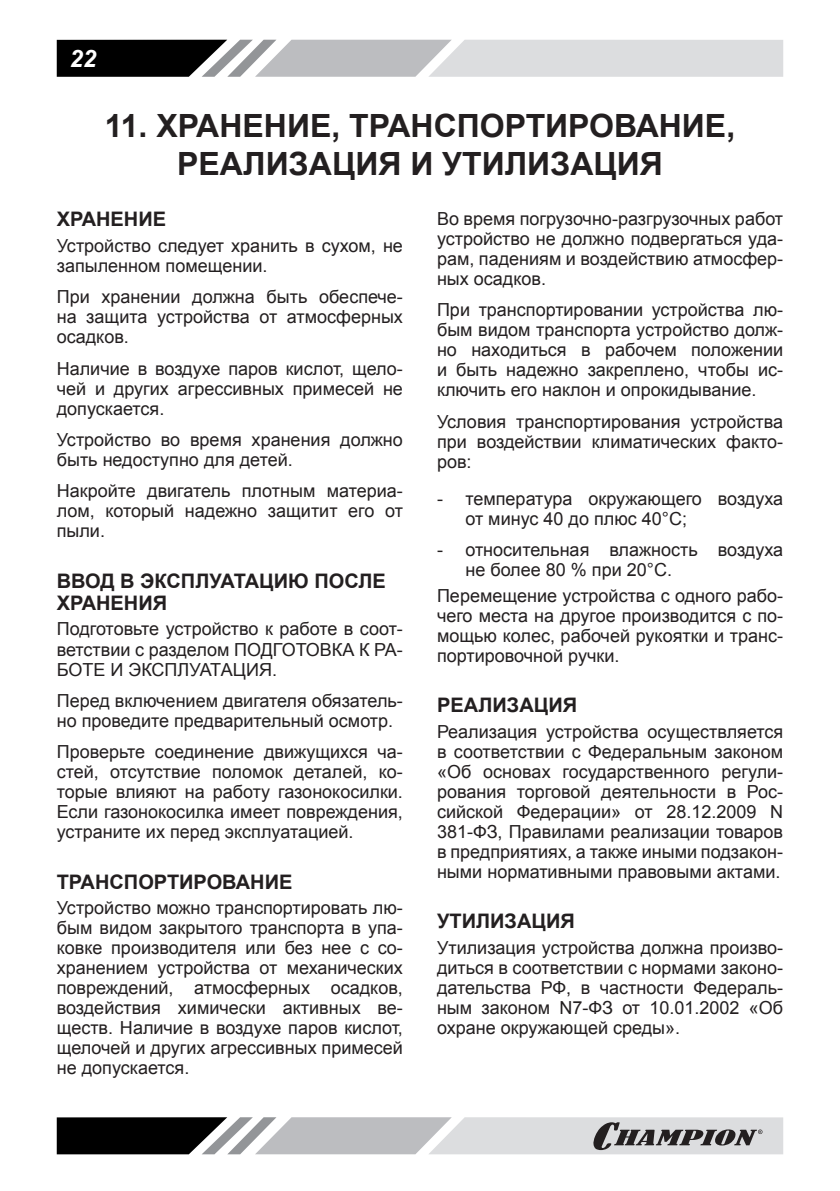
<style>
.page{position:relative;width:840px;height:1191px;background:#fff}
.page>*{position:absolute;margin:0;border:0;box-sizing:border-box;transform-origin:0 0}
.t1{font:700 32px/38.4px "Arial";color:#231f20;text-align:center}
.t2{font:italic 700 24px "Arial";color:#fff}
.t3{font:700 20px/22px "Arial";color:#231f20}
.p_list{font:18px/20px "Arial";color:#231f20;text-align:justify}
</style>
<div class="page">
<svg style="left:57px;top:40px;width:725px;height:37px"></svg>
<svg style="left:57px;top:1117px;width:725px;height:37px"></svg>
<h2 class="t2" style="left:70px;top:42px;width:28px">22</h2>
<p class="t1" style="left:105px;top:107px;width:631px">11. ХРАНЕНИЕ, ТРАНСПОРТИРОВАНИЕ,<br>РЕАЛИЗАЦИЯ И УТИЛИЗАЦИЯ</p>
<p class="t3" style="left:57px;top:209px;width:111px">ХРАНЕНИЕ</p>
<p class="p_list" style="left:57px;top:236px;width:347px">Устройство следует хранить в сухом, не запыленном помещении.</p>
<p class="p_list" style="left:57px;top:287px;width:347px">При хранении должна быть обеспече&shy;на защита устройства от атмосферных осадков.</p>
<p class="p_list" style="left:57px;top:358px;width:347px">Наличие в воздухе паров кислот, щело&shy;чей и других агрессивных примесей не допускается.</p>
<p class="p_list" style="left:57px;top:430px;width:347px">Устройство во время хранения должно быть недоступно для детей.</p>
<p class="p_list" style="left:57px;top:481px;width:347px">Накройте двигатель плотным материа&shy;лом, который надежно защитит его от пыли.</p>
<p class="t3" style="left:57px;top:570px;width:330px">ВВОД В ЭКСПЛУАТАЦИЮ ПОСЛЕ<br>ХРАНЕНИЯ</p>
<p class="p_list" style="left:57px;top:619px;width:347px">Подготовьте устройство к работе в соот&shy;ветствии с разделом ПОДГОТОВКА К РА-БОТЕ И ЭКСПЛУАТАЦИЯ.</p>
<p class="p_list" style="left:57px;top:690px;width:347px">Перед включением двигателя обязатель&shy;но проведите предварительный осмотр.</p>
<p class="p_list" style="left:57px;top:742px;width:347px">Проверьте соединение движущихся ча&shy;стей, отсутствие поломок деталей, ко&shy;торые влияют на работу газонокосилки.<br>Если газонокосилка имеет повреждения, устраните их перед эксплуатацией.</p>
<p class="t3" style="left:57px;top:871px;width:237px">ТРАНСПОРТИРОВАНИЕ</p>
<p class="p_list" style="left:57px;top:898px;width:347px">Устройство можно транспортировать лю&shy;бым видом закрытого транспорта в упа&shy;ковке производителя или без нее с со&shy;хранением устройства от механических повреждений, атмосферных осадков, воздействия химически активных ве&shy;ществ. Наличие в воздухе паров кислот, щелочей и других агрессивных примесей не допускается.</p>
<p class="p_list" style="left:437px;top:209px;width:347px">Во время погрузочно-разгрузочных работ устройство не должно подвергаться уда&shy;рам, падениям и воздействию атмосфер&shy;ных осадков.</p>
<p class="p_list" style="left:437px;top:300px;width:347px">При транспортировании устройства лю&shy;бым видом транспорта устройство долж&shy;но находиться в рабочем положении и быть надежно закреплено, чтобы ис&shy;ключить его наклон и опрокидывание.</p>
<p class="p_list" style="left:437px;top:411px;width:347px">Условия транспортирования устройства при воздействии климатических факто&shy;ров:</p>
<p class="p_list" style="left:465px;top:488px;width:319px;text-indent:-28px">- температура окружающего воздуха от минус 40 до плюс 40°С;</p>
<p class="p_list" style="left:465px;top:540px;width:319px;text-indent:-28px">- относительная влажность воздуха не более 80 % при 20°С.</p>
<p class="p_list" style="left:437px;top:585px;width:347px">Перемещение устройства с одного рабо&shy;чего места на другое производится с по&shy;мощью колес, рабочей рукоятки и транс&shy;портировочной ручки.</p>
<p class="t3" style="left:437px;top:694px;width:142px">РЕАЛИЗАЦИЯ</p>
<p class="p_list" style="left:437px;top:721px;width:347px">Реализация устройства осуществляется в соответствии с Федеральным законом «Об основах государственного регули&shy;рования торговой деятельности в Рос&shy;сийской Федерации» от 28.12.2009 N 381-ФЗ, Правилами реализации товаров в предприятиях, а также иными подзакон&shy;ными нормативными правовыми актами.</p>
<p class="t3" style="left:437px;top:910px;width:139px">УТИЛИЗАЦИЯ</p>
<p class="p_list" style="left:437px;top:937px;width:347px">Утилизация устройства должна произво&shy;диться в соответствии с нормами законо&shy;дательства РФ, в частности Федераль&shy;ным законом N7-ФЗ от 10.01.2002 «Об охране окружающей среды».</p>
</div>
